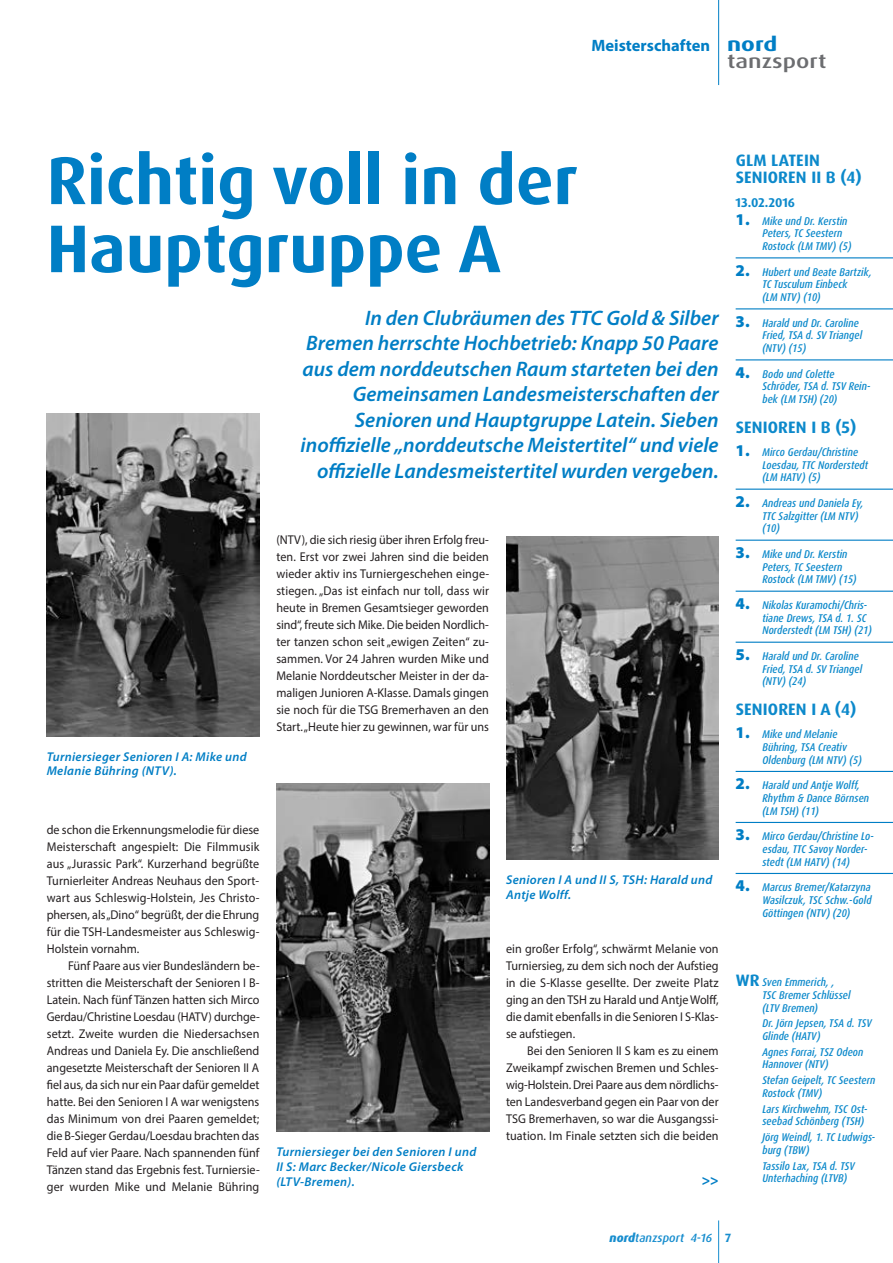
<style>
.page{position:relative;width:893px;height:1263px;background:#fff}
.page>*{position:absolute;margin:0;border:0;box-sizing:border-box;transform-origin:0 0}
.t1{font:700 67.5px/68.1px "Dax OT";color:#007ec5}
.t2{font:italic 600 21px/25.5px "Myriad Pro";color:#007ec5;text-align:right}
.t3{font:500 19.5px "Dax OT";color:#6c6d70;scale:1.25 1}
.t4{font:700 19.5px "Dax OT";color:#007ec5;scale:1.25 1}
.t5{font:700 16.5px/17px "Dax OT";letter-spacing:.01em;color:#0c89cb}
.t6{font:700 16.5px "Myriad Pro";color:#007ec5}
.t7{font:700 15px "Myriad Pro";color:#007ec5;scale:.95 1}
.t8{font:12.75px/17px "Myriad Pro";letter-spacing:.005em;color:#231f20;text-align:justify;scale:.95 1}
.t9{font:italic 600 12.75px/14.9px "Myriad Pro";letter-spacing:.025em;color:#007ec5}
.t10{font:700 12.75px "Dax OT";color:#0c89cb}
.t11{font:italic 500 12px "Dax OT";color:#178dce}
.t12{font:italic 500 condensed 11.25px/12.8px "Dax OT";color:#0c89cb}
.s1{font-family:"Myriad Pro";font-weight:900;font-style:normal;font-stretch:normal;font-size:16.5px;color:#007ec5}
.s2{font-weight:700;font-style:normal;font-stretch:normal;font-size:16.5px}
.s3{font-weight:800}
.s4{font-weight:700;font-style:normal}
</style>
<div class="page">
<hr style="left:718px;top:1220px;width:1px;height:43px;background:#178dce">
<hr style="left:718px;top:0;width:1px;height:85px;background:#007ec5">
<hr style="left:736px;top:257px;width:157px;height:1px;background:#007ec5">
<hr style="left:736px;top:308px;width:157px;height:1px;background:#007ec5">
<hr style="left:736px;top:359px;width:157px;height:1px;background:#007ec5">
<hr style="left:736px;top:489px;width:157px;height:1px;background:#007ec5">
<hr style="left:736px;top:540px;width:157px;height:1px;background:#007ec5">
<hr style="left:736px;top:591px;width:157px;height:1px;background:#007ec5">
<hr style="left:736px;top:642px;width:157px;height:1px;background:#007ec5">
<hr style="left:736px;top:771px;width:157px;height:1px;background:#007ec5">
<hr style="left:736px;top:822px;width:157px;height:1px;background:#007ec5">
<hr style="left:736px;top:873px;width:157px;height:1px;background:#007ec5">
<img style="left:47px;top:413px;width:212px;height:323px">
<img style="left:276px;top:783px;width:213px;height:349px">
<img style="left:506px;top:536px;width:213px;height:324px">
<p class="t6" style="left:592px;top:39px;width:120px">Meisterschaften</p>
<h3 class="t4" style="left:727px;top:36px;width:42px">nord</h3>
<h3 class="t3" style="left:727px;top:49px;width:81px">tanzsport</h3>
<h1 class="t1" style="left:47px;top:151px;width:533px">Richtig voll in der<br>Hauptgruppe A</h1>
<p class="t2" style="left:301px;top:307px;width:420px">In den Clubräumen des TTC Gold &amp; Silber Bremen herrschte Hochbetrieb: Knapp 50 Paare aus dem norddeutschen Raum starteten bei den Gemeinsamen Landesmeisterschaften der Senioren und Hauptgruppe Latein. Sieben inoffizielle „norddeutsche Meistertitel“ und viele offizielle Landesmeistertitel wurden vergeben.</p>
<p class="t9" style="left:47px;top:750px;width:201px">Turniersieger Senioren I A: Mike und<br>Melanie Bühring (NTV).</p>
<p class="t8" style="left:276px;top:533px;width:226px">(NTV), die sich riesig über ihren Erfolg freu&shy;ten. Erst vor zwei Jahren sind die beiden wieder aktiv ins Turniergeschehen einge&shy;stiegen. „Das ist einfach nur toll, dass wir heute in Bremen Gesamtsieger geworden sind“, freute sich Mike. Die beiden Nordlich&shy;ter tanzen schon seit „ewigen Zeiten“ zu&shy;sammen. Vor 24 Jahren wurden Mike und Melanie Norddeutscher Meister in der da&shy;maligen Junioren A-Klasse. Damals gingen sie noch für die TSG Bremerhaven an den Start. „Heute hier zu gewinnen, war für uns</p>
<p class="t8" style="left:47px;top:822px;width:225px">de schon die Erkennungsmelodie für diese Meisterschaft angespielt: Die Filmmusik aus „Jurassic Park“. Kurzerhand begrüßte Turnierleiter Andreas Neuhaus den Sport&shy;wart aus Schleswig-Holstein, Jes Christo&shy;phersen, als „Dino“ begrüßt, der die Ehrung für die TSH-Landesmeister aus Schleswig-Holstein vornahm.</p>
<p class="t8" style="left:47px;top:958px;width:226px;text-indent:21px">Fünf Paare aus vier Bundesländern be&shy;stritten die Meisterschaft der Senioren I B-Latein. Nach fünf Tänzen hatten sich Mirco Gerdau/Christine Loesdau (HATV) durchge&shy;setzt. Zweite wurden die Niedersachsen Andreas und Daniela Ey. Die anschließend angesetzte Meisterschaft der Senioren II A fiel aus, da sich nur ein Paar dafür gemeldet hatte. Bei den Senioren I A war wenigstens das Minimum von drei Paaren gemeldet; die B-Sieger Gerdau/Loesdau brachten das Feld auf vier Paare. Nach spannenden fünf Tänzen stand das Ergebnis fest. Turniersie&shy;ger wurden Mike und Melanie Bühring</p>
<p class="t9" style="left:276px;top:1145px;width:201px">Turniersieger bei den Senioren I und<br>II S: Marc Becker/Nicole Giersbeck (LTV-Bremen).</p>
<p class="t9" style="left:506px;top:873px;width:208px">Senioren I A und II S, TSH: Harald und<br>Antje Wolff.</p>
<p class="t8" style="left:506px;top:941px;width:225px">ein großer Erfolg“, schwärmt Melanie von Turniersieg, zu dem sich noch der Aufstieg in die S-Klasse gesellte. Der zweite Platz ging an den TSH zu Harald und Antje Wolff, die damit ebenfalls in die Senioren I S-Klas&shy;se aufstiegen.</p>
<p class="t8" style="left:506px;top:1043px;width:225px;text-indent:21px">Bei den Senioren II S kam es zu einem Zweikampf zwischen Bremen und Schles&shy;wig-Holstein. Drei Paare aus dem nördlichs&shy;ten Landesverband gegen ein Paar von der TSG Bremerhaven, so war die Ausgangssi&shy;tuation. Im Finale setzten sich die beiden</p>
<p class="t7" style="left:702px;top:1174px;width:19px">&gt;&gt;</p>
<p class="t5" style="left:736px;top:153px;width:128px">GLM LATEIN<br>SENIOREN II B (4)</p>
<p class="t10" style="left:736px;top:197px;width:61px">13.02.2016</p>
<p class="t12" style="left:762px;top:215px;width:91px;text-indent:-27px"><span class="s1">1.</span> Mike und Dr. Kerstin<br>Peters, TC Seestern<br>Rostock (LM TMV) (5)</p>
<p class="t12" style="left:762px;top:266px;width:111px;text-indent:-27px"><span class="s1">2.</span> Hubert und Beate Bartzik,<br>TC Tusculum Einbeck<br>(LM NTV) (10)</p>
<p class="t12" style="left:762px;top:317px;width:101px;text-indent:-27px"><span class="s1">3.</span> Harald und Dr. Caroline<br>Fried, TSA d. SV Triangel (NTV) (15)</p>
<p class="t12" style="left:762px;top:368px;width:110px;text-indent:-27px"><span class="s1">4.</span> Bodo und Colette<br>Schröder, TSA d. TSV Rein&shy;bek (LM TSH) (20)</p>
<p class="t5" style="left:736px;top:420px;width:122px">SENIOREN I B (5)</p>
<p class="t12" style="left:762px;top:446px;width:107px;text-indent:-27px"><span class="s1">1.</span> Mirco Gerdau/Christine<br>Loesdau, TTC Norderstedt (LM HATV) (5)</p>
<p class="t12" style="left:762px;top:497px;width:103px;text-indent:-27px"><span class="s1">2.</span> Andreas und Daniela Ey,<br>TTC Salzgitter (LM NTV) (10)</p>
<p class="t12" style="left:762px;top:548px;width:96px;text-indent:-27px"><span class="s1">3.</span> Mike und Dr. Kerstin<br>Peters, TC Seestern<br>Rostock (LM TMV) (15)</p>
<p class="t12" style="left:762px;top:599px;width:111px;text-indent:-27px"><span class="s1">4.</span> Nikolas Kuramochi/Chris&shy;tiane Drews, TSA d. 1. SC<br>Norderstedt (LM TSH) (21)</p>
<p class="t12" style="left:762px;top:650px;width:101px;text-indent:-27px"><span class="s1">5.</span> Harald und Dr. Caroline<br>Fried, TSA d. SV Triangel (NTV) (24)</p>
<p class="t5" style="left:736px;top:702px;width:122px">SENIOREN I A (4)</p>
<p class="t12" style="left:762px;top:729px;width:101px;text-indent:-27px"><span class="s1">1.</span> Mike und Melanie<br>Bühring, TSA Creativ<br>Oldenburg (LM NTV) (5)</p>
<p class="t12" style="left:762px;top:780px;width:108px;text-indent:-27px"><span class="s1">2.</span> Harald und Antje Wolff,<br>Rhythm &amp; Dance Börnsen (LM TSH) (11)</p>
<p class="t12" style="left:762px;top:831px;width:113px;text-indent:-27px"><span class="s1">3.</span> Mirco Gerdau/Christine Lo&shy;esdau, TTC Savoy Norder&shy;stedt (LM HATV) (14)</p>
<p class="t12" style="left:762px;top:882px;width:111px;text-align:justify;text-indent:-27px"><span class="s1">4.</span> Marcus Bremer/Katarzyna Wasilczuk, TSC Schw.-Gold Göttingen (NTV) (20)</p>
<p class="t12" style="left:762px;top:976px;width:90px;text-indent:-27px"><span class="s2">WR</span> Sven Emmerich, ,<br>TSC Bremer Schlüssel (LTV Bremen)</p>
<p class="t12" style="left:762px;top:1018px;width:111px">Dr. Jörn Jepsen, TSA d. TSV<br>Glinde (HATV)</p>
<p class="t12" style="left:762px;top:1046px;width:103px">Agnes Forrai, TSZ Odeon<br>Hannover (NTV)</p>
<p class="t12" style="left:762px;top:1075px;width:115px">Stefan Geipelt, TC Seestern<br>Rostock (TMV)</p>
<p class="t12" style="left:762px;top:1103px;width:107px">Lars Kirchwehm, TSC Ost&shy;seebad Schönberg (TSH)</p>
<p class="t12" style="left:762px;top:1131px;width:114px">Jörg Weindl, 1. TC Ludwigs&shy;burg (TBW)</p>
<p class="t12" style="left:762px;top:1160px;width:94px">Tassilo Lax, TSA d. TSV<br>Unterhaching (LTVB)</p>
<p class="t11" style="left:610px;top:1230px;width:123px"><span class="s3">nord</span>tanzsport 4-16 <span class="s4">7</span></p>
</div>
